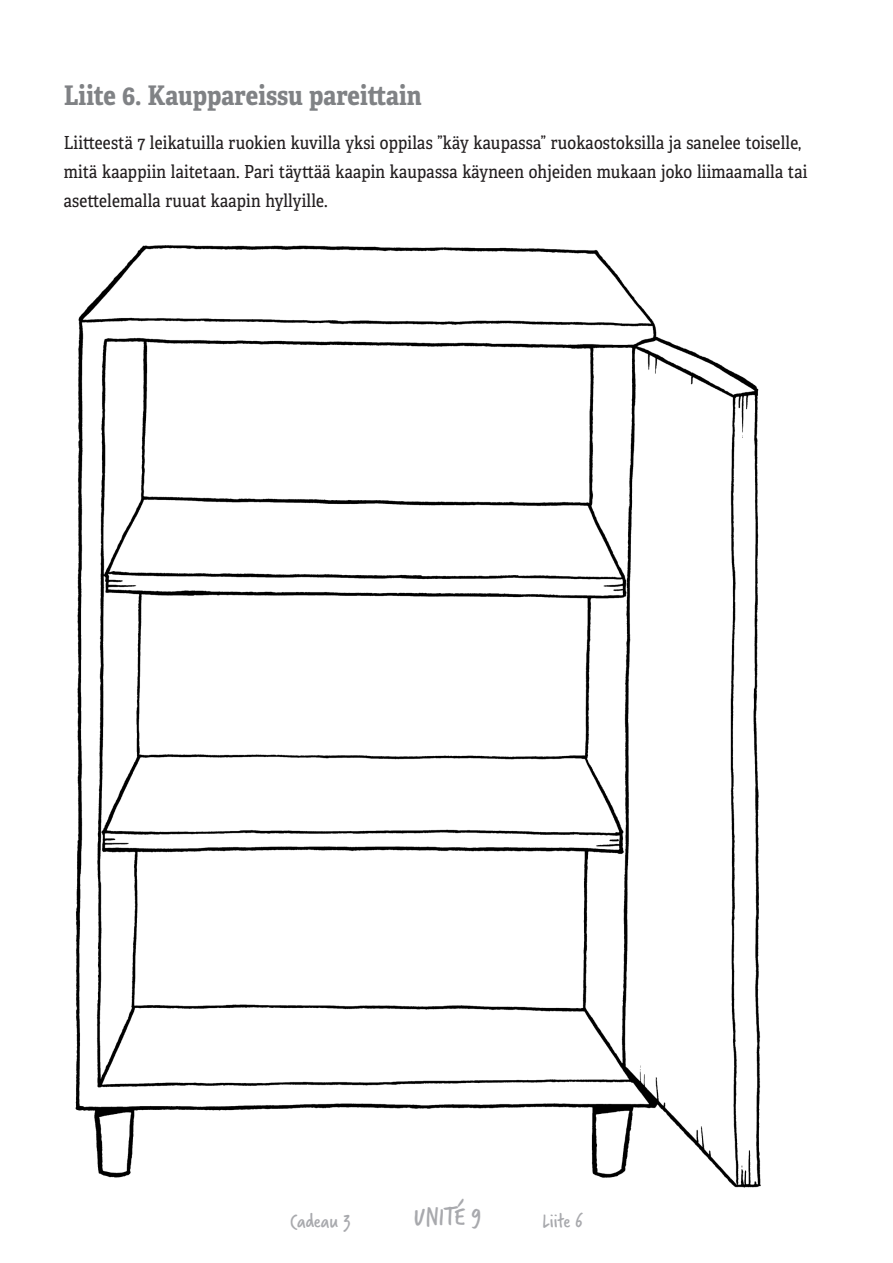
<style>
.page{position:relative;width:893px;height:1263px;background:#fff}
.page>*{position:absolute;margin:0;border:0;box-sizing:border-box;transform-origin:0 0}
.Footer_teksti{font:700 27px "Adelle Condensed";color:#808285}
.t1{font:27px "Verveine";color:#a8a9ad}
.t2{font:21px "Verveine";color:#a8a9ad}
.Tehtävät{font:18px/29px "Adelle Condensed";letter-spacing:.01em;color:#231f20}
</style>
<div class="page">
<img style="left:75px;top:245px;width:686px;height:943px">
<p class="Footer_teksti" style="left:64px;top:76px;width:359px">Liite 6. Kauppareissu pareittain</p>
<p class="Tehtävät" style="left:64px;top:128px;width:745px">Liitteestä 7 leikatuilla ruokien kuvilla yksi oppilas ”käy kaupassa” ruokaostoksilla ja sanelee toiselle, mitä kaappiin laitetaan. Pari täyttää kaapin kaupassa käyneen ohjeiden mukaan joko liimaamalla tai asettelemalla ruuat kaapin hyllyille.</p>
<p class="t2" style="left:290px;top:1206px;width:62px">Cadeau 3</p>
<h1 class="t1" style="left:414px;top:1198px;width:69px">UNITÉ 9</h1>
<p class="t2" style="left:542px;top:1206px;width:42px">Liite 6</p>
</div>
